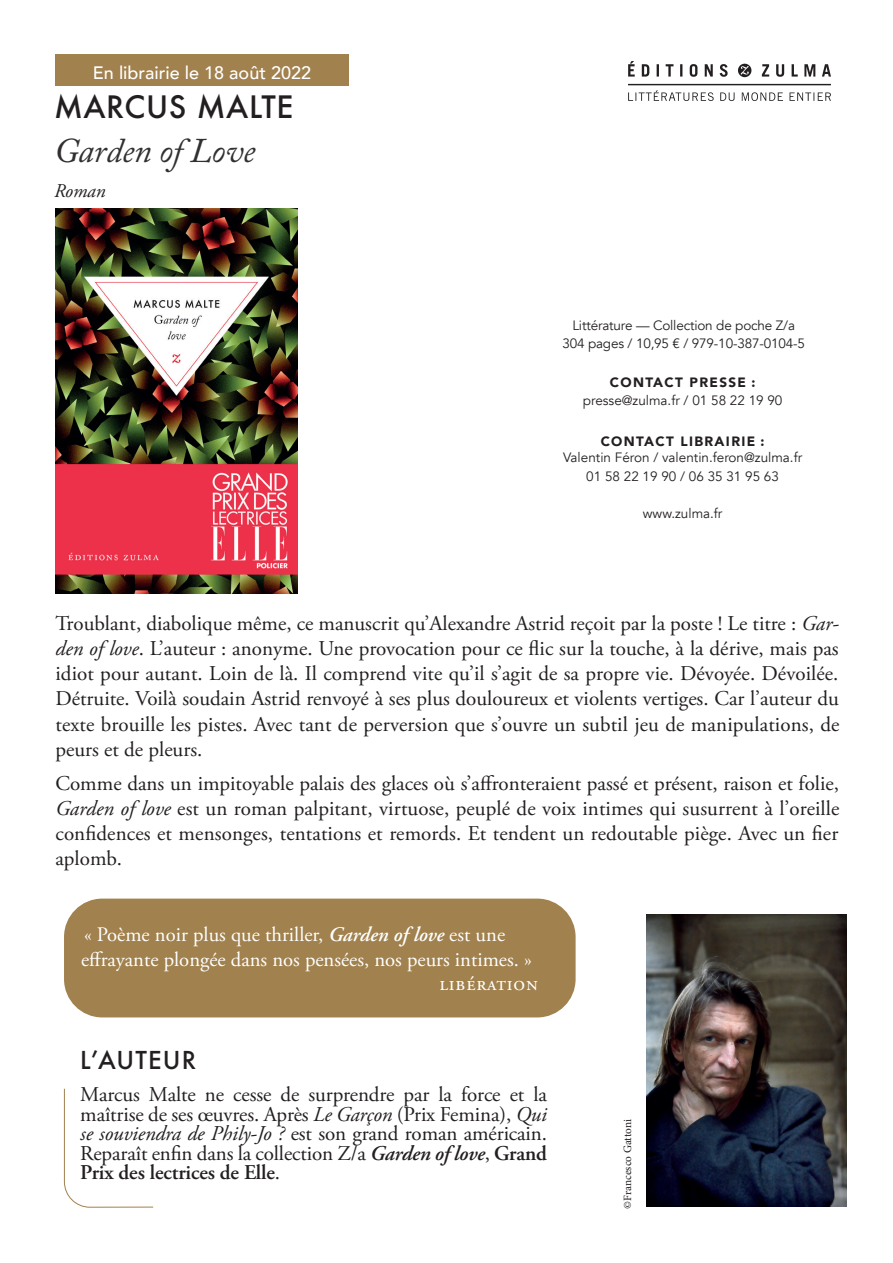
<style>
.page{position:relative;width:893px;height:1263px;background:#fff}
.page>*{position:absolute;margin:0;border:0;box-sizing:border-box;transform-origin:0 0}
.t1{font:italic 34.5px "Adobe Caslon Pro";letter-spacing:-.005em;color:#312f30}
.t2{font:500 30px "Futura";letter-spacing:.02em;color:#231f20}
.t3{font:500 24px "Futura";letter-spacing:.05em;color:#231f20}
.t4{font:21px/25.2px "Adobe Garamond Pro";letter-spacing:.005em;color:#231f20;text-align:justify}
.t5{font:20.7px "Adobe Garamond Pro";color:#fff}
.t6{font:20.7px "Adobe Garamond Pro";letter-spacing:.04em;color:#fff}
.t7{font:italic 19.5px "Adobe Garamond Pro";color:#231f20}
.t8{font:500 18px "Avenir";color:#fff}
.t9{font:13.5px/18.3px "Avenir";color:#231f20;text-align:center}
.t10{font:900 13.5px "Avenir";letter-spacing:.1em;color:#231f20}
.t11{font:11.25px "Minion Pro";color:#231f20}
.s1{font-style:italic}
.s2{font-weight:600;font-style:italic}
.s3{font-weight:600}
</style>
<div class="page">
<div style="left:56px;top:54px;width:293px;height:31px;background:#a1814d"></div>
<img style="left:628px;top:61px;width:203px;height:40px">
<div style="left:64px;top:898px;width:512px;height:119px;background:#a1814d;border-radius:38px"></div>
<img style="left:56px;top:208px;width:242px;height:385px">
<svg style="left:64px;top:1088px;width:90px;height:120px"></svg>
<img style="left:646px;top:914px;width:201px;height:293px">
<p class="t8" style="left:93px;top:57px;width:220px">En librairie le 18 août 2022</p>
<h2 class="t2" style="left:54px;top:86px;width:241px">MARCUS MALTE</h2>
<h1 class="t1" style="left:54px;top:130px;width:203px">Garden of Love</h1>
<p class="t7" style="left:54px;top:179px;width:53px">Roman</p>
<p class="t9" style="left:562px;top:316px;width:244px">Littérature — Collection de poche Z/a<br>304 pages / 10,95 € / 979-10-387-0104-5</p>
<p class="t10" style="left:610px;top:371px;width:147px">CONTACT PRESSE :</p>
<p class="t9" style="left:583px;top:392px;width:201px">presse@zulma.fr / 01 58 22 19 90</p>
<p class="t10" style="left:601px;top:430px;width:165px">CONTACT LIBRAIRIE :</p>
<p class="t9" style="left:563px;top:449px;width:241px">Valentin Féron / valentin.feron@zulma.fr<br>01 58 22 19 90 / 06 35 31 95 63</p>
<p class="t9" style="left:643px;top:504px;width:81px">www.zulma.fr</p>
<p class="t4" style="left:56px;top:611px;width:785px">Troublant, diabolique même, ce manuscrit qu’Alexandre Astrid reçoit par la poste ! Le titre : <span class="s1">Gar&shy;den of love</span>. L’auteur : anonyme. Une provocation pour ce flic sur la touche, à la dérive, mais pas idiot pour autant. Loin de là. Il comprend vite qu’il s’agit de sa propre vie. Dévoyée. Dévoilée.<br>Détruite. Voilà soudain Astrid renvoyé à ses plus douloureux et violents vertiges. Car l’auteur du texte brouille les pistes. Avec tant de perversion que s’ouvre un subtil jeu de manipulations, de peurs et de pleurs.</p>
<p class="t4" style="left:56px;top:771px;width:785px">Comme dans un impitoyable palais des glaces où s’affronteraient passé et présent, raison et folie, <span class="s1">Garden of love</span> est un roman palpitant, virtuose, peuplé de voix intimes qui susurrent à l’oreille confidences et mensonges, tentations et remords. Et tendent un redoutable piège. Avec un fier aplomb.</p>
<p class="t5" style="left:84px;top:922px;width:423px">« Poème noir plus que thriller, <span class="s2">Garden of love</span> est une</p>
<p class="t5" style="left:81px;top:946px;width:452px">effrayante plongée dans nos pensées, nos peurs intimes. »</p>
<p class="t6" style="left:439px;top:971px;width:100px">Libération</p>
<p class="t3" style="left:80px;top:1043px;width:118px">L’AUTEUR</p>
<p class="t4" style="left:80px;top:1085px;width:468px;line-height:19.5px">Marcus Malte ne cesse de surprendre par la force et la maîtrise de ses œuvres. Après <span class="s1">Le Garçon</span> (Prix Femina), <span class="s1">Qui se souviendra de Phily-Jo ?</span> est son grand roman américain.<br>Reparaît enfin dans la collection Z/a <span class="s2">Garden of love</span>, <span class="s3">Grand Prix des lectrices de Elle</span>.</p>
<p class="t11" style="left:620px;top:1209px;width:91px;rotate:-90deg">©Francesco Gattoni</p>
</div>
